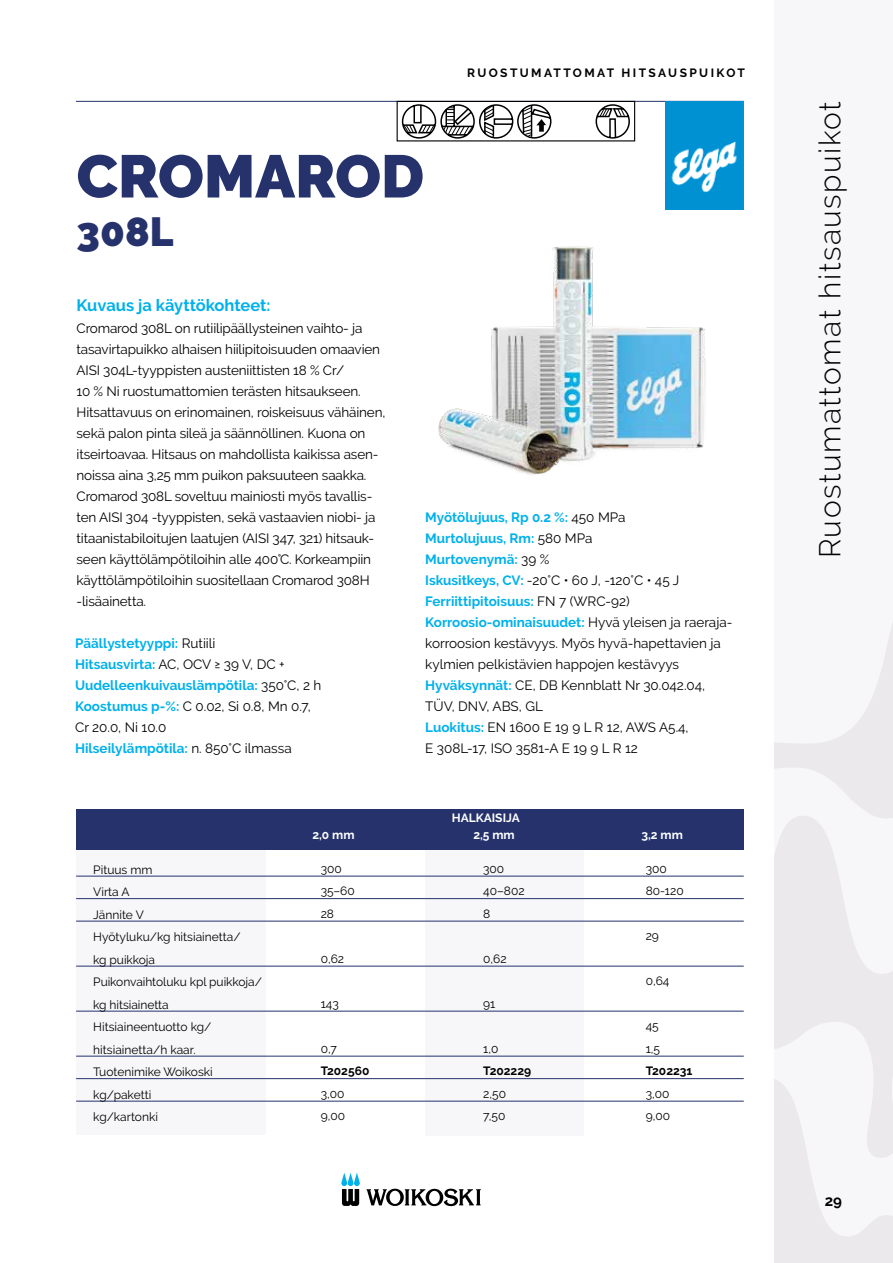
<style>
.page{position:relative;width:893px;height:1263px;background:#fff}
.page>*{position:absolute;margin:0;border:0;box-sizing:border-box;transform-origin:0 0}
.t1{font:900 60px "Raleway";color:#25326c}
.t2{font:900 40.5px "Raleway";color:#25326c}
.t3{font:300 30px "Raleway";letter-spacing:.05em;color:#000}
.t4{font:700 16.5px "Raleway";color:#00b1eb}
.t5{font:700 15px "Raleway";color:#000}
.t6{font:13.5px/21px "Raleway";letter-spacing:-.01em;color:#000}
.t7{font:700 13.5px/21px "Raleway";color:#00b1eb}
.t8{font:12px/22.5px "Raleway";color:#000}
.t9{font:700 12px "Raleway";letter-spacing:.2em;color:#000}
.t10{font:700 12px "Raleway";color:#fff}
.t11{font:700 12px "Raleway";color:#000}
.s1{font-weight:400;color:#000}
.s2{font-weight:700;color:#00b1eb}
</style>
<div class="page">
<div style="left:774px;top:0;width:119px;height:1263px;background:#f7f7fa"></div>
<svg style="left:774px;top:623px;width:119px;height:640px"></svg>
<svg style="left:341px;top:1173px;width:19px;height:33px"></svg>
<svg style="left:366px;top:1188px;width:115px;height:18px"></svg>
<hr style="left:76px;top:101px;width:668px;height:1px;background:#25326c">
<svg style="left:595px;top:104px;width:35px;height:35px"></svg>
<svg style="left:401px;top:104px;width:151px;height:35px"></svg>
<div style="left:397px;top:101px;width:238px;height:40px;border:1px solid #000"></div>
<img style="left:665px;top:101px;width:78px;height:109px">
<img style="left:438px;top:246px;width:268px;height:230px">
<div style="left:425px;top:849px;width:159px;height:286px;background:#f7f7fa"></div>
<div style="left:76px;top:847px;width:190px;height:288px;background:#f7f7fa"></div>
<hr style="left:76px;top:876px;width:668px;height:1px;background:#25326c">
<hr style="left:76px;top:898px;width:668px;height:1px;background:#25326c">
<hr style="left:76px;top:921px;width:668px;height:1px;background:#25326c">
<hr style="left:76px;top:966px;width:668px;height:1px;background:#25326c">
<hr style="left:76px;top:1011px;width:668px;height:1px;background:#25326c">
<hr style="left:76px;top:1056px;width:668px;height:1px;background:#25326c">
<hr style="left:76px;top:1078px;width:668px;height:1px;background:#25326c">
<hr style="left:76px;top:1101px;width:668px;height:1px;background:#25326c">
<div style="left:76px;top:809px;width:668px;height:40px;background:#25326c"></div>
<h1 class="t1" style="left:77px;top:142px;width:349px">CROMAROD</h1>
<h2 class="t2" style="left:77px;top:208px;width:98px">308L</h2>
<p class="t9" style="left:467px;top:65px;width:279px">RUOSTUMATTOMAT HITSAUSPUIKOT</p>
<p class="t4" style="left:77px;top:296px;width:196px">Kuvaus ja käyttökohteet:</p>
<p class="t6" style="left:77px;top:317px;width:310px">Cromarod 308L on rutiilipäällysteinen vaihto- ja tasavirtapuikko alhaisen hiilipitoisuuden omaavien AISI 304L-tyyppisten austeniittisten 18 % Cr/<br>10 % Ni ruostumattomien terästen hitsaukseen.<br>Hitsattavuus on erinomainen, roiskeisuus vähäinen, sekä palon pinta sileä ja säännöllinen. Kuona on itseirtoavaa. Hitsaus on mahdollista kaikissa asen&shy;noissa aina 3,25 mm puikon paksuuteen saakka.<br>Cromarod 308L soveltuu mainiosti myös tavallis&shy;ten AISI 304 -tyyppisten, sekä vastaavien niobi- ja titaanistabiloitujen laatujen (AISI 347, 321) hitsauk&shy;seen käyttölämpötiloihin alle 400°C. Korkeampiin käyttölämpötiloihin suositellaan Cromarod 308H -lisäainetta.</p>
<p class="t7" style="left:75px;top:632px;width:248px">Päällystetyyppi: <span class="s1">Rutiili<br></span>Hitsausvirta: <span class="s1">AC, OCV ≥ 39 V, DC +<br></span>Uudelleenkuivauslämpötila: <span class="s1">350°C, 2 h<br></span>Koostumus p-%: <span class="s1">C 0.02, Si 0.8, Mn 0.7,<br>Cr 20.0, Ni 10.0<br></span>Hilseilylämpötila: <span class="s1">n. 850°C ilmassa</span></p>
<p class="t8" style="left:93px;top:858px;width:170px">Pituus mm<br>Virta A<br>Jännite V<br>Hyötyluku/kg hitsiainetta/<br>kg puikkoja<br>Puikonvaihtoluku kpl puikkoja/ kg hitsiainetta<br>Hitsiaineentuotto kg/ hitsiainetta/h kaar.<br>Tuotenimike Woikoski kg/paketti<br>kg/kartonki</p>
<p class="t10" style="left:312px;top:828px;width:44px">2,0 mm</p>
<p class="t8" style="left:321px;top:857px;width:36px">300<br>35–60<br>28</p>
<p class="t8" style="left:321px;top:947px;width:25px">0,62</p>
<p class="t8" style="left:321px;top:992px;width:20px">143</p>
<p class="t8" style="left:321px;top:1037px;width:18px">0,7</p>
<p class="t11" style="left:321px;top:1064px;width:50px">T202560</p>
<p class="t8" style="left:321px;top:1082px;width:26px">3,00<br>9,00</p>
<p class="t6" style="left:425px;top:506px;width:309px"><span class="s2">Myötölujuus, Rp 0.2 %:</span> 450 MPa<br><span class="s2">Murtolujuus, Rm:</span> 580 MPa<br><span class="s2">Murtovenymä:</span> 39 %<br><span class="s2">Iskusitkeys, CV:</span> -20°C • 60 J, -120°C • 45 J <span class="s2">Ferriittipitoisuus:</span> FN 7 (WRC-92)<br><span class="s2">Korroosio-ominaisuudet:</span> Hyvä yleisen ja raeraja&shy;korroosion kestävyys. Myös hyvä-hapettavien ja kylmien pelkistävien happojen kestävyys <span class="s2">Hyväksynnät:</span> CE, DB Kennblatt Nr 30.042.04, TÜV, DNV, ABS, GL<br><span class="s2">Luokitus:</span> EN 1600 E 19 9 L R 12, AWS A5.4,<br>E 308L-17, ISO 3581-A E 19 9 L R 12</p>
<p class="t10" style="left:452px;top:810px;width:70px">HALKAISIJA</p>
<p class="t10" style="left:473px;top:828px;width:43px">2,5 mm</p>
<p class="t10" style="left:641px;top:828px;width:43px">3,2 mm</p>
<p class="t8" style="left:483px;top:857px;width:43px">300<br>40–802<br>8</p>
<p class="t8" style="left:483px;top:947px;width:25px">0,62</p>
<p class="t8" style="left:483px;top:992px;width:14px">91</p>
<p class="t8" style="left:483px;top:1037px;width:17px">1,0</p>
<p class="t11" style="left:483px;top:1064px;width:49px">T202229</p>
<p class="t8" style="left:483px;top:1082px;width:24px">2,50<br>7,50</p>
<p class="t8" style="left:646px;top:857px;width:40px">300<br>80-120</p>
<p class="t8" style="left:646px;top:925px;width:15px">29</p>
<p class="t8" style="left:646px;top:970px;width:25px">0,64</p>
<p class="t8" style="left:646px;top:1015px;width:16px">45<br>1,5</p>
<p class="t11" style="left:646px;top:1064px;width:48px">T202231</p>
<p class="t8" style="left:646px;top:1082px;width:26px">3,00<br>9,00</p>
<h3 class="t3" style="left:812px;top:558px;width:459px;rotate:-90deg">Ruostumattomat hitsauspuikot</h3>
<p class="t5" style="left:825px;top:1192px;width:19px">29</p>
</div>
